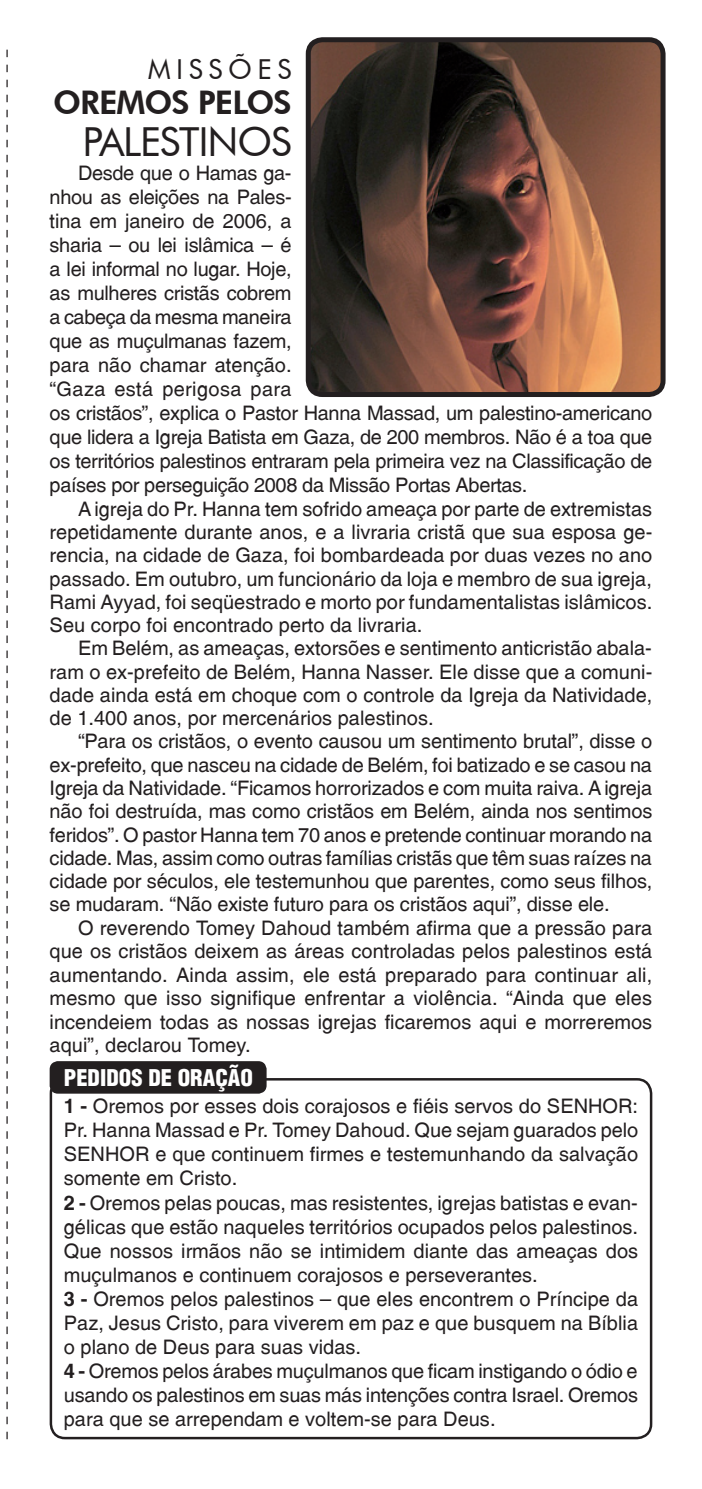
<style>
.page{position:relative;width:702px;height:1489px;background:#fff}
.page>*{position:absolute;margin:0;border:0;box-sizing:border-box;transform-origin:0 0}
.t1{font:40px "Futura BT";letter-spacing:-.03em;color:#231f20}
.t2{font:800 32.5px "Futura BT";letter-spacing:-.03em;color:#231f20}
.t3{font:27.5px "Futura BT";letter-spacing:.2em;color:#231f20}
.t4{font:22.5px "Switzerland Cond Black Plain";color:#fff}
.t5{font:20px/24px "Switzerland Plain";letter-spacing:-.005em;color:#231f20;text-align:justify}
.s1{font-family:"Switzerland";font-weight:700}
</style>
<div class="page">
<div style="left:50px;top:1078px;width:602px;height:361px;border:2px solid #231f20;border-radius:14px"></div>
<div style="left:51px;top:1062px;width:214px;height:30px;background:#231f20;border-radius:7px"></div>
<div style="left:50px;top:1061px;width:216px;height:32px;border:2px solid #231f20;border-radius:7px"></div>
<svg style="left:6px;top:50px;width:2px;height:1389px"></svg>
<img style="left:312px;top:43px;width:347px;height:348px">
<div style="left:306px;top:37px;width:359px;height:360px;border:5px solid #231f20;border-radius:14px"></div>
<h3 class="t3" style="left:148px;top:52px;width:145px">MISSÕES</h3>
<h2 class="t2" style="left:53px;top:82px;width:240px">OREMOS PELOS</h2>
<h1 class="t1" style="left:82px;top:118px;width:210px">PALESTINOS</h1>
<p class="t5" style="left:50px;top:161px;width:604px;text-align:left;text-indent:28px">Desde que o Hamas ga-<br>nhou as eleições na Pales-<br>tina em janeiro de 2006, a<br>sharia – ou lei islâmica – é<br>a lei informal no lugar. Hoje,<br>as mulheres cristãs cobrem<br>a cabeça da mesma maneira<br>que as muçulmanas fazem,<br>para não chamar atenção.<br>“Gaza está perigosa para<br>os cristãos”, explica o Pastor Hanna Massad, um palestino-americano que lidera a Igreja Batista em Gaza, de 200 membros. Não é a toa que os territórios palestinos entraram pela primeira vez na Classificação de países por perseguição 2008 da Missão Portas Abertas.</p>
<p class="t5" style="left:50px;top:497px;width:604px;line-height:23.2px;text-indent:28px">A igreja do Pr. Hanna tem sofrido ameaça por parte de extremistas repetidamente durante anos, e a livraria cristã que sua esposa ge&shy;rencia, na cidade de Gaza, foi bombardeada por duas vezes no ano passado. Em outubro, um funcionário da loja e membro de sua igreja, Rami Ayyad, foi seqüestrado e morto por fundamentalistas islâmicos.<br>Seu corpo foi encontrado perto da livraria.</p>
<p class="t5" style="left:50px;top:636px;width:604px;line-height:23.2px;text-indent:28px">Em Belém, as ameaças, extorsões e sentimento anticristão abala&shy;ram o ex-prefeito de Belém, Hanna Nasser. Ele disse que a comuni&shy;dade ainda está em choque com o controle da Igreja da Natividade, de 1.400 anos, por mercenários palestinos.</p>
<p class="t5" style="left:50px;top:729px;width:604px;line-height:23.2px;text-indent:28px">“Para os cristãos, o evento causou um sentimento brutal”, disse o ex-prefeito, que nasceu na cidade de Belém, foi batizado e se casou na Igreja da Natividade. “Ficamos horrorizados e com muita raiva. A igreja não foi destruída, mas como cristãos em Belém, ainda nos sentimos feridos”. O pastor Hanna tem 70 anos e pretende continuar morando na cidade. Mas, assim como outras famílias cristãs que têm suas raízes na cidade por séculos, ele testemunhou que parentes, como seus filhos, se mudaram. “Não existe futuro para os cristãos aqui”, disse ele.</p>
<p class="t5" style="left:50px;top:915px;width:604px;text-indent:28px">O reverendo Tomey Dahoud também afirma que a pressão para que os cristãos deixem as áreas controladas pelos palestinos está aumentando. Ainda assim, ele está preparado para continuar ali, mesmo que isso signifique enfrentar a violência. “Ainda que eles incendeiem todas as nossas igrejas ficaremos aqui e morreremos aqui”, declarou Tomey.</p>
<p class="t4" style="left:64px;top:1063px;width:191px">PEDIDOS DE ORAÇÃO</p>
<p class="t5" style="left:64px;top:1094px;width:576px;text-align:left"><span class="s1">1 -</span> Oremos por esses dois corajosos e fiéis servos do SENHOR:<br>Pr. Hanna Massad e Pr. Tomey Dahoud. Que sejam guarados pelo SENHOR e que continuem firmes e testemunhando da salvação somente em Cristo.<br><span class="s1">2 -</span> Oremos pelas poucas, mas resistentes, igrejas batistas e evan&shy;gélicas que estão naqueles territórios ocupados pelos palestinos.<br>Que nossos irmãos não se intimidem diante das ameaças dos muçulmanos e continuem corajosos e perseverantes.<br><span class="s1">3 -</span> Oremos pelos palestinos – que eles encontrem o Príncipe da Paz, Jesus Cristo, para viverem em paz e que busquem na Bíblia o plano de Deus para suas vidas.<br><span class="s1">4 -</span> Oremos pelos árabes muçulmanos que ficam instigando o ódio e usando os palestinos em suas más intenções contra Israel. Oremos para que se arrependam e voltem-se para Deus.</p>
</div>
